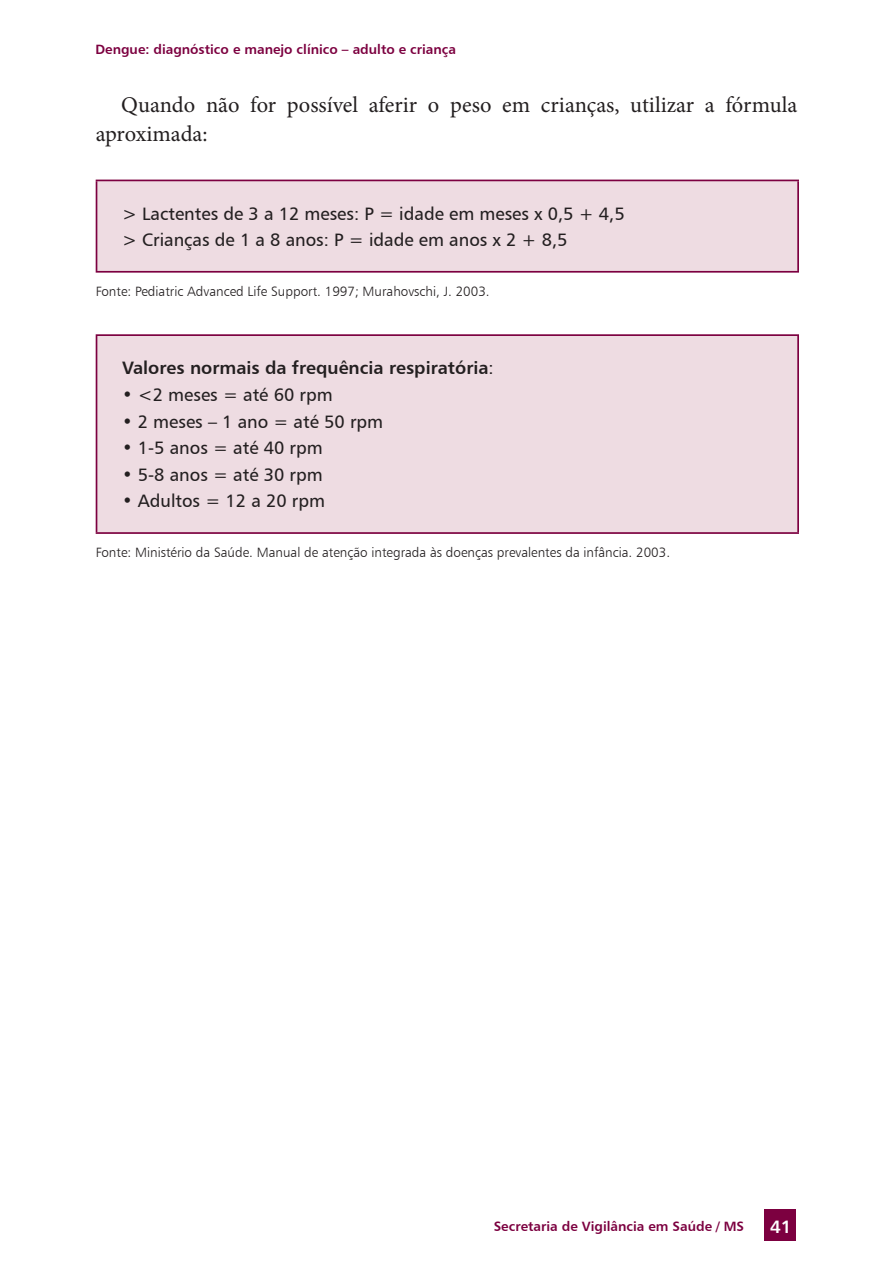
<style>
.page{position:relative;width:893px;height:1276px;background:#fff}
.page>*{position:absolute;margin:0;border:0;box-sizing:border-box;transform-origin:0 0}
.t1{font:22.5px/29.2px "Minion Pro";color:#231f20}
.t2{font:18px/26.6px "Humanist 777 BT Roman B";color:#231f20}
.t3{font:18px "Humanist 777 BT Bold B";color:#231f20}
.t4{font:18px "Humanist 777 BT Bold B";color:#fff}
.t5{font:13.5px "Humanist 777 BT Light B";color:#231f20}
.t6{font:13.5px "Humanist 777 BT Bold B";color:#7c0040}
.s1{font-family:"Humanist 777 BT Roman B"}
</style>
<div class="page">
<div style="left:764px;top:1209px;width:32px;height:32px;background:#7c0040"></div>
<div style="left:97px;top:180px;width:701px;height:92px;background:#eedce2"></div>
<hr style="left:96px;top:180px;width:703px;height:1px;background:#7c0040">
<hr style="left:96px;top:181px;width:1px;height:90px;background:#7c0040">
<hr style="left:797px;top:181px;width:2px;height:90px;background:#7c0040">
<hr style="left:96px;top:271px;width:703px;height:2px;background:#7c0040">
<div style="left:97px;top:335px;width:701px;height:198px;background:#eedce2"></div>
<hr style="left:96px;top:334px;width:703px;height:2px;background:#7c0040">
<hr style="left:96px;top:336px;width:1px;height:196px;background:#7c0040">
<hr style="left:797px;top:336px;width:2px;height:196px;background:#7c0040">
<hr style="left:96px;top:532px;width:703px;height:2px;background:#7c0040">
<p class="t6" style="left:96px;top:41px;width:362px">Dengue: diagnóstico e manejo clínico – adulto e criança</p>
<p class="t1" style="left:96px;top:90px;width:703px;text-indent:26px">Quando não for possível aferir o peso em crianças, utilizar a fórmula aproximada:</p>
<p class="t2" style="left:122px;top:200px;width:504px">&gt; Lactentes de 3 a 12 meses: P = idade em meses x 0,5 + 4,5 &gt; Crianças de 1 a 8 anos: P = idade em anos x 2 + 8,5</p>
<p class="t5" style="left:96px;top:283px;width:396px">Fonte: Pediatric Advanced Life Support. 1997; Murahovschi, J. 2003.</p>
<p class="t3" style="left:122px;top:357px;width:373px">Valores normais da frequência respiratória<span class="s1">:</span></p>
<p class="t2" style="left:122px;top:381px;width:212px">• &lt;2 meses = até 60 rpm</p>
<p class="t2" style="left:122px;top:408px;width:263px">• 2 meses – 1 ano = até 50 rpm</p>
<p class="t2" style="left:122px;top:434px;width:202px">• 1-5 anos = até 40 rpm</p>
<p class="t2" style="left:122px;top:461px;width:202px">• 5-8 anos = até 30 rpm</p>
<p class="t2" style="left:122px;top:487px;width:204px">• Adultos = 12 a 20 rpm</p>
<p class="t5" style="left:96px;top:544px;width:576px">Fonte: Ministério da Saúde. Manual de atenção integrada às doenças prevalentes da infância. 2003.</p>
<p class="t6" style="left:494px;top:1217px;width:252px">Secretaria de Vigilância em Saúde / MS</p>
<p class="t4" style="left:770px;top:1215px;width:23px">41</p>
</div>
